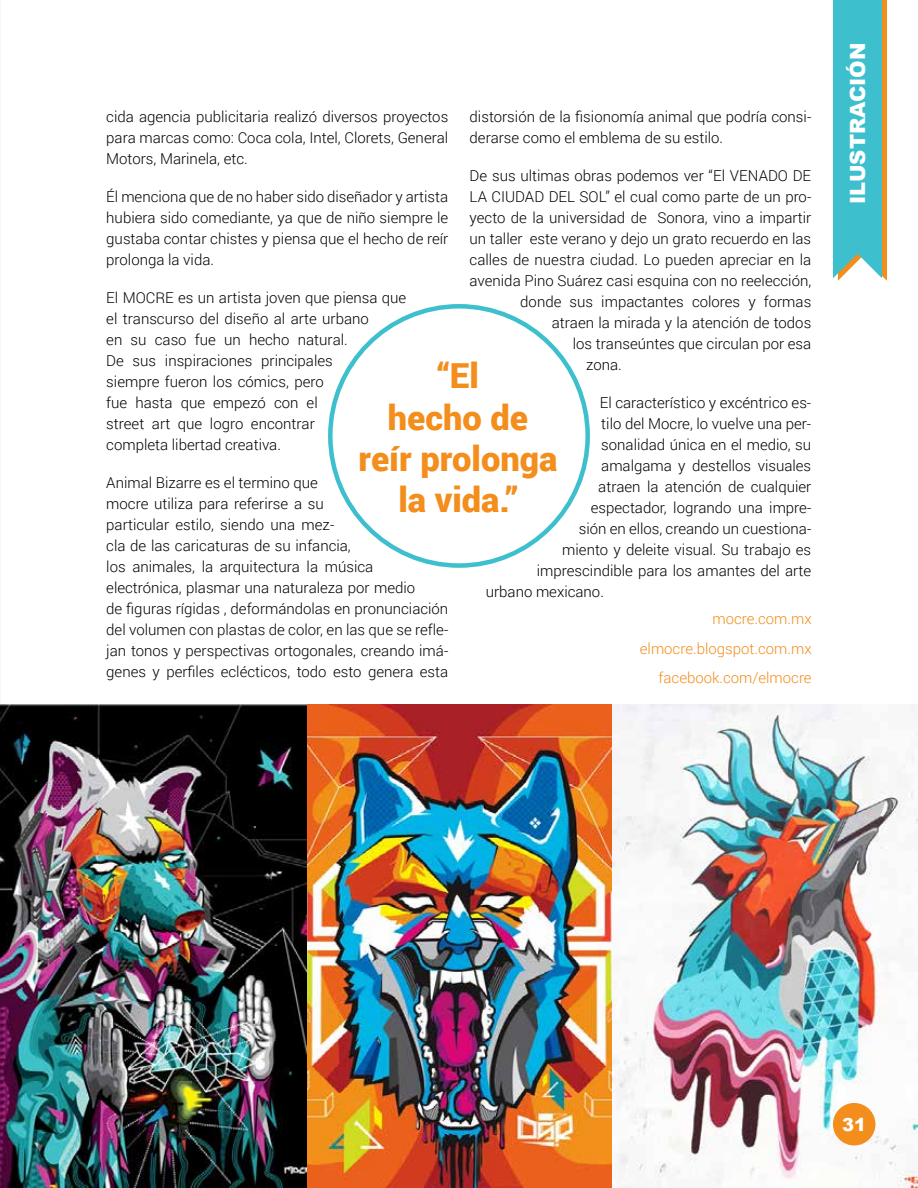
<style>
.page{position:relative;width:918px;height:1188px;background:#fff}
.page>*{position:absolute;margin:0;border:0;box-sizing:border-box;transform-origin:0 0}
.t1{font:900 34.5px/41.4px "Roboto";color:#f38e1c;text-align:center}
.t2{font:900 21px "Arial";color:#fff}
.t3{font:900 18px "Arial";color:#fff}
.t4{font:300 15px/21px "Roboto";color:#000}
.t5{font:300 15px/29.5px "Roboto";color:#f38e1c;text-align:right}
</style>
<div class="page">
<img style="left:0;top:704px;width:918px;height:484px">
<svg style="left:833px;top:0;width:54px;height:281px;background:#50bec3"></svg>
<div style="left:833px;top:1103px;width:42px;height:42px;background:#f38e1c;border-radius:50%"></div>
<p class="t4" style="left:470px;top:106px;width:343px">distorsión de la fisionomía animal que podría consi&shy;derarse como el emblema de su estilo.</p>
<p class="t4" style="left:470px;top:165px;width:343px">De sus ultimas obras podemos ver “El VENADO DE</p>
<p class="t4" style="left:470px;top:186px;width:343px">LA CIUDAD DEL SOL” el cual como parte de un pro-</p>
<p class="t4" style="left:470px;top:207px;width:343px">yecto de la universidad de Sonora, vino a impartir</p>
<p class="t4" style="left:470px;top:228px;width:343px">un taller este verano y dejo un grato recuerdo en las</p>
<p class="t4" style="left:470px;top:249px;width:343px">calles de nuestra ciudad. Lo pueden apreciar en la</p>
<p class="t4" style="left:470px;top:270px;width:343px">avenida Pino Suárez casi esquina con no reelección,</p>
<p class="t4" style="left:520px;top:291px;width:293px">donde sus impactantes colores y formas</p>
<p class="t4" style="left:552px;top:312px;width:261px">atraen la mirada y la atención de todos</p>
<p class="t4" style="left:573px;top:333px;width:240px">los transeúntes que circulan por esa</p>
<p class="t4" style="left:586px;top:354px;width:37px">zona.</p>
<p class="t4" style="left:600px;top:392px;width:213px">El característico y excéntrico es-</p>
<p class="t4" style="left:601px;top:413px;width:211px">tilo del Mocre, lo vuelve una per-</p>
<p class="t4" style="left:601px;top:434px;width:211px">sonalidad única en el medio, su</p>
<p class="t4" style="left:601px;top:455px;width:211px">amalgama y destellos visuales</p>
<p class="t4" style="left:598px;top:476px;width:215px">atraen la atención de cualquier</p>
<p class="t4" style="left:591px;top:497px;width:222px">espectador, logrando una impre-</p>
<p class="t4" style="left:579px;top:518px;width:234px">sión en ellos, creando un cuestiona-</p>
<p class="t4" style="left:562px;top:539px;width:251px">miento y deleite visual. Su trabajo es</p>
<p class="t4" style="left:537px;top:560px;width:276px">imprescindible para los amantes del arte</p>
<p class="t4" style="left:486px;top:581px;width:120px">urbano mexicano.</p>
<p class="t4" style="left:106px;top:106px;width:344px;text-align:justify">cida agencia publicitaria realizó diversos proyectos para marcas como: Coca cola, Intel, Clorets, General Motors, Marinela, etc.</p>
<p class="t4" style="left:106px;top:186px;width:344px;text-align:justify">Él menciona que de no haber sido diseñador y artista hubiera sido comediante, ya que de niño siempre le gustaba contar chistes y piensa que el hecho de reír prolonga la vida.</p>
<p class="t4" style="left:106px;top:287px;width:301px">El MOCRE es un artista joven que piensa que el transcurso del diseño al arte urbano<br>en su caso fue un hecho natural.<br>De sus inspiraciones principales<br>siempre fueron los cómics, pero<br>fue hasta que empezó con el<br>street art que logro encontrar<br>completa libertad creativa.</p>
<p class="t4" style="left:106px;top:472px;width:344px">Animal Bizarre es el termino que<br>mocre utiliza para referirse a su<br>particular estilo, siendo una mez-<br>cla de las caricaturas de su infancia,<br>los animales, la arquitectura la música electrónica, plasmar una naturaleza por medio<br>de figuras rígidas , deformándolas en pronunciación del volumen con plastas de color, en las que se refle&shy;jan tonos y perspectivas ortogonales, creando imá&shy;genes y perfiles eclécticos, todo esto genera esta</p>
<h1 class="t1" style="left:359px;top:354px;width:200px">“El<br>hecho de reír prolonga la vida.”</h1>
<p class="t5" style="left:640px;top:603px;width:173px">mocre.com.mx elmocre.blogspot.com.mx facebook.com/elmocre</p>
<h2 class="t2" style="left:842px;top:204px;width:163px;rotate:-90deg">ILUSTRACIÓN</h2>
<p class="t3" style="left:842px;top:1111px;width:26px">31</p>
</div>
